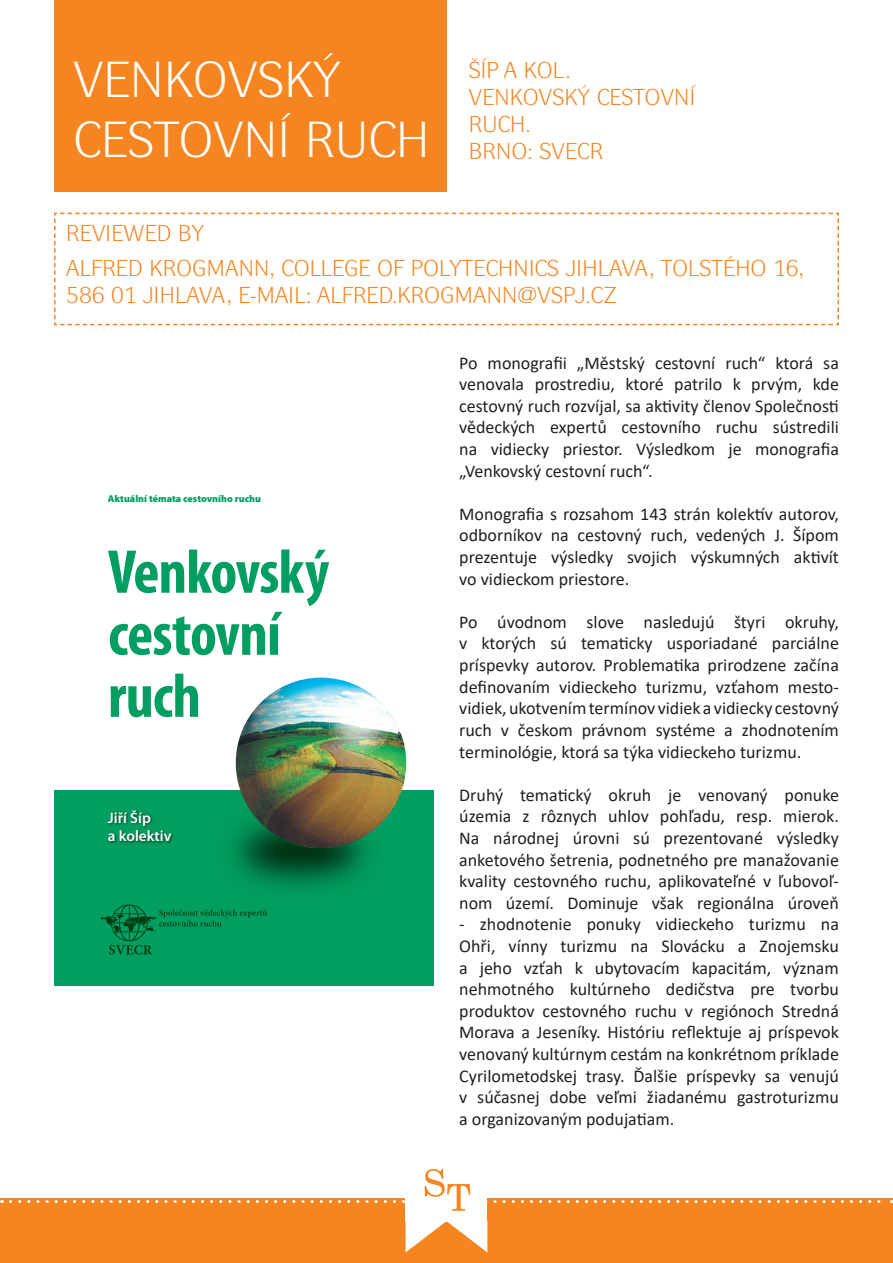
<style>
.page{position:relative;width:893px;height:1263px;background:#fff}
.page>*{position:absolute;margin:0;border:0;box-sizing:border-box;transform-origin:0 0}
.t1{font:700 condensed 62.4px/62.1px "Myriad Pro";letter-spacing:-.015em;color:#009e60}
.t2{font:49.5px/59.4px "Dyna Grotesk LE";letter-spacing:.015em;color:#fff}
.t3{font:22.5px/27px "Dyna Grotesk LE";letter-spacing:.015em;color:#f58520}
.t4{font:18px/21.6px "Calibri";color:#231f20;text-align:justify}
.t5{font:600 15.15px/18.3px "Myriad Pro";color:#fff}
.t6{font:900 9.9px "Myriad Pro";color:#009e60}
</style>
<div class="page">
<div style="left:55px;top:0;width:392px;height:191px;background:#f58520"></div>
<svg style="left:54px;top:212px;width:785px;height:114px"></svg>
<div style="left:54px;top:790px;width:380px;height:196px;background:#009e60"></div>
<img style="left:232px;top:802px;width:149px;height:87px">
<svg style="left:274px;top:815px;width:95px;height:28px"></svg>
<img style="left:108px;top:810px;width:65px;height:34px">
<svg style="left:100px;top:904px;width:167px;height:50px"></svg>
<img style="left:236px;top:763px;width:80px;height:85px">
<img style="left:329px;top:694px;width:60px;height:60px;border-radius:30px">
<img style="left:113px;top:914px;width:25px;height:10px">
<div style="left:0;top:1198px;width:893px;height:65px;background:#f58520"></div>
<svg style="left:405px;top:1221px;width:83px;height:32px"></svg>
<div style="left:406px;top:1154px;width:81px;height:68px;background:#fff"></div>
<svg style="left:10px;top:1169px;width:882px;height:42px"></svg>
<h2 class="t2" style="left:74px;top:55px;width:357px">VENKOVSKÝ<br>CESTOVNÍ RUCH</h2>
<p class="t3" style="left:469px;top:59px;width:228px">ŠÍP A KOL.<br>VENKOVSKÝ CESTOVNÍ<br>RUCH.<br>BRNO: SVECR</p>
<p class="t3" style="left:66px;top:217px;width:739px;line-height:35.5px">REVIEWED BY<br>ALFRED KROGMANN, COLLEGE OF POLYTECHNICS JIHLAVA, TOLSTÉHO 16,</p>
<p class="t3" style="left:66px;top:284px;width:552px">586 01 JIHLAVA, E-MAIL: ALFRED.KROGMANN@VSPJ.CZ</p>
<p class="t6" style="left:108px;top:493px;width:155px">Aktuální témata cestovního ruchu</p>
<h1 class="t1" style="left:108px;top:542px;width:223px">Venkovský cestovní ruch</h1>
<p class="t5" style="left:108px;top:809px;width:65px">Jiří Šíp<br>a kolektiv</p>
<p class="t4" style="left:459px;top:351px;width:381px">Po monografii „Městský cestovní ruch“ ktorá sa venovala prostrediu, ktoré patrilo k prvým, kde cestovný ruch rozvíjal, sa aktivity členov Společnosti vědeckých expertů cestovního ruchu sústredili na vidiecky priestor. Výsledkom je monografia „Venkovský cestovní ruch“.</p>
<p class="t4" style="left:459px;top:503px;width:381px">Monografia s rozsahom 143 strán kolektív autorov, odborníkov na cestovný ruch, vedených J. Šípom prezentuje výsledky svojich výskumných aktivít vo vidieckom priestore.</p>
<p class="t4" style="left:459px;top:611px;width:381px">Po úvodnom slove nasledujú štyri okruhy, v ktorých sú tematicky usporiadané parciálne príspevky autorov. Problematika prirodzene začína definovaním vidieckeho turizmu, vzťahom mesto&shy;vidiek, ukotvením termínov vidiek a vidiecky cestovný ruch v českom právnom systéme a zhodnotením terminológie, ktorá sa týka vidieckeho turizmu.</p>
<p class="t4" style="left:459px;top:783px;width:381px">Druhý tematický okruh je venovaný ponuke územia z rôznych uhlov pohľadu, resp. mierok.<br>Na národnej úrovni sú prezentované výsledky anketového šetrenia, podnetného pre manažovanie kvality cestovného ruchu, aplikovateľné v ľubovoľ&shy;nom území. Dominuje však regionálna úroveň</p>
<p class="t4" style="left:459px;top:913px;width:381px">- zhodnotenie ponuky vidieckeho turizmu na Ohři, vínny turizmu na Slovácku a Znojemsku a jeho vzťah k ubytovacím kapacitám, význam nehmotného kultúrneho dedičstva pre tvorbu produktov cestovného ruchu v regiónoch Stredná Morava a Jeseníky. Históriu reflektuje aj príspevok venovaný kultúrnym cestám na konkrétnom príklade Cyrilometodskej trasy. Ďalšie príspevky sa venujú v súčasnej dobe veľmi žiadanému gastroturizmu a organizovaným podujatiam.</p>
</div>
